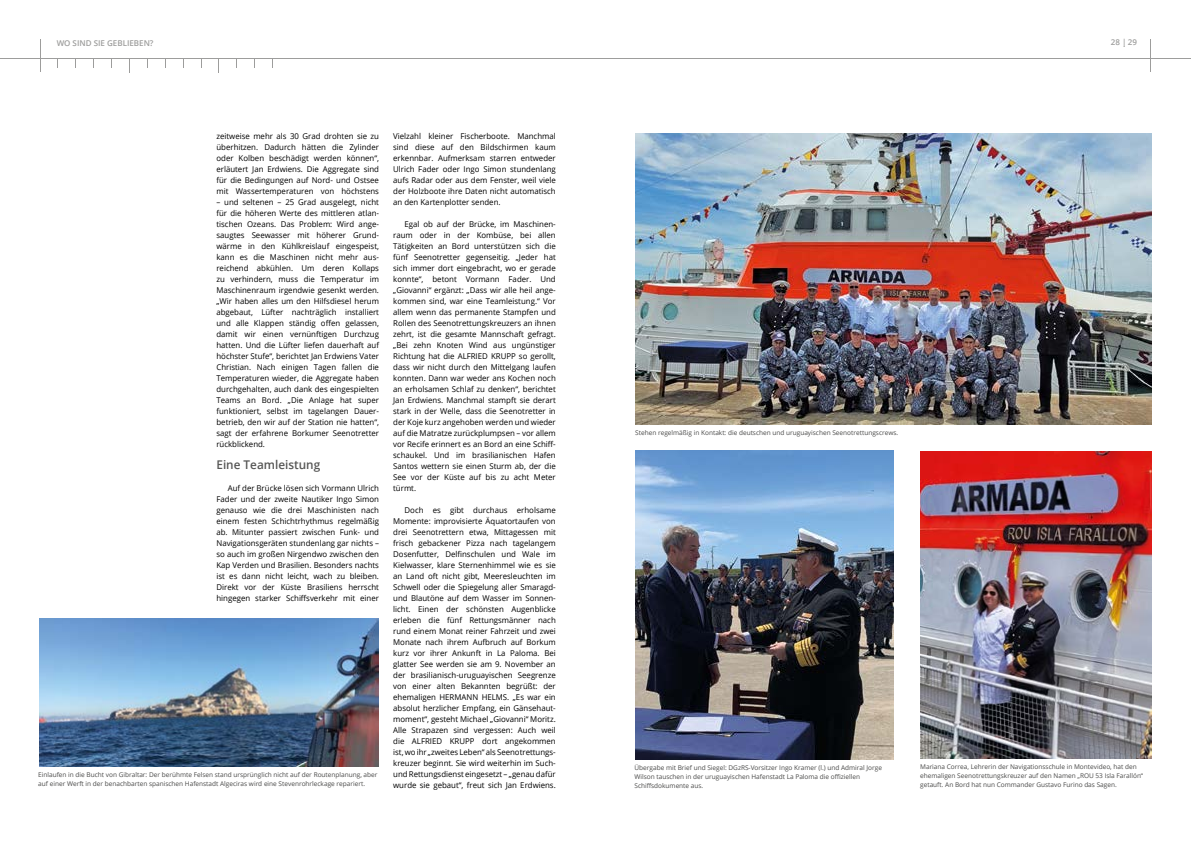
<style>
.page{position:relative;width:1191px;height:842px;background:#fff}
.page>*{position:absolute;margin:0;border:0;box-sizing:border-box;transform-origin:0 0}
.t1{font:600 12px "Open Sans";color:#575756}
.t2{font:8px/11px "Open Sans";color:#000;text-align:justify}
.t3{font:600 8px "Open Sans";color:#9d9d9c}
.t4{font:6.5px/9px "Open Sans";color:#4a4a49}
</style>
<div class="page">
<hr style="left:40px;top:40px;width:1px;height:32px;background:#9d9d9c">
<hr style="left:1150px;top:40px;width:1px;height:32px;background:#9d9d9c">
<svg style="left:129px;top:60px;width:1px;height:12px"></svg>
<hr style="left:0;top:59px;width:1191px;height:1px;background:#9d9d9c">
<img style="left:635px;top:133px;width:516px;height:292px">
<img style="left:920px;top:452px;width:231px;height:306px">
<img style="left:635px;top:451px;width:258px;height:308px">
<img style="left:40px;top:618px;width:338px;height:149px">
<p class="t3" style="left:57px;top:37px;width:98px">WO SIND SIE GEBLIEBEN?</p>
<p class="t3" style="left:1110px;top:37px;width:17px">28 |</p>
<p class="t3" style="left:57px;top:37px;width:89px">KAPITELBEZEICHNUNG</p>
<p class="t3" style="left:1115px;top:37px;width:23px">9 29</p>
<p class="t2" style="left:216px;top:130px;width:164px">zeitweise mehr als 30 Grad drohten sie zu überhitzen. Dadurch hätten die Zylinder oder Kolben beschädigt werden können“, erläutert Jan Erdwiens. Die Aggregate sind für die Bedingungen auf Nord- und Ostsee mit Wassertemperaturen von höchstens</p>
<p class="t2" style="left:216px;top:196px;width:164px">– und seltenen – 25 Grad ausgelegt, nicht für die höheren Werte des mittleren atlan&shy;tischen Ozeans. Das Problem: Wird ange&shy;saugtes Seewasser mit höherer Grund&shy;wärme in den Kühlkreislauf eingespeist, kann es die Maschinen nicht mehr aus&shy;reichend abkühlen. Um deren Kollaps zu verhindern, muss die Temperatur im Maschinenraum irgendwie gesenkt werden. „Wir haben alles um den Hilfsdiesel herum abgebaut, Lüfter nachträglich installiert und alle Klappen ständig offen gelassen, damit wir einen vernünftigen Durchzug hatten. Und die Lüfter liefen dauerhaft auf höchster Stufe“, berichtet Jan Erdwiens Vater Christian. Nach einigen Tagen fallen die Temperaturen wieder, die Aggregate haben durchgehalten, auch dank des eingespielten Teams an Bord. „Die Anlage hat super funktioniert, selbst im tagelangen Dauer&shy;betrieb, den wir auf der Station nie hatten“, sagt der erfahrene Borkumer Seenotretter rückblickend.</p>
<h1 class="t1" style="left:216px;top:456px;width:105px">Eine Teamleistung</h1>
<p class="t2" style="left:216px;top:482px;width:164px;text-indent:11px">Auf der Brücke lösen sich Vormann Ulrich Fader und der zweite Nautiker Ingo Simon genauso wie die drei Maschinisten nach einem festen Schichtrhythmus regelmäßig ab. Mitunter passiert zwischen Funk- und Navigationsgeräten stundenlang gar nichts – so auch im großen Nirgendwo zwischen den Kap Verden und Brasilien. Besonders nachts ist es dann nicht leicht, wach zu bleiben.<br>Direkt vor der Küste Brasiliens herrscht hingegen starker Schiffsverkehr mit einer</p>
<p class="t4" style="left:38px;top:770px;width:341px">Einlaufen in die Bucht von Gibraltar: Der berühmte Felsen stand ursprünglich nicht auf der Routenplanung, aber auf einer Werft in der benachbarten spanischen Hafenstadt Algeciras wird eine Stevenrohrleckage repariert.</p>
<p class="t2" style="left:393px;top:130px;width:164px">Vielzahl kleiner Fischerboote. Manchmal sind diese auf den Bildschirmen kaum erkennbar. Aufmerksam starren entweder Ulrich Fader oder Ingo Simon stundenlang aufs Radar oder aus dem Fenster, weil viele der Holzboote ihre Daten nicht automatisch an den Kartenplotter senden.</p>
<p class="t2" style="left:393px;top:218px;width:164px;text-indent:11px">Egal ob auf der Brücke, im Maschinen&shy;raum oder in der Kombüse, bei allen Tätigkeiten an Bord unterstützen sich die fünf Seenotretter gegenseitig. „Jeder hat sich immer dort eingebracht, wo er gerade konnte“, betont Vormann Fader. Und „Giovanni“ ergänzt: „Dass wir alle heil ange&shy;kommen sind, war eine Teamleistung.“ Vor allem wenn das permanente Stampfen und Rollen des Seenotrettungskreuzers an ihnen zehrt, ist die gesamte Mannschaft gefragt. „Bei zehn Knoten Wind aus ungünstiger Richtung hat die ALFRIED KRUPP so gerollt, dass wir nicht durch den Mittelgang laufen konnten. Dann war weder ans Kochen noch an erholsamen Schlaf zu denken“, berichtet Jan Erdwiens. Manchmal stampft sie derart stark in der Welle, dass die Seenotretter in der Koje kurz angehoben werden und wieder auf die Matratze zurückplumpsen – vor allem vor Recife erinnert es an Bord an eine Schiff&shy;schaukel. Und im brasilianischen Hafen Santos wettern sie einen Sturm ab, der die See vor der Küste auf bis zu acht Meter türmt.</p>
<p class="t2" style="left:393px;top:504px;width:164px;text-indent:11px">Doch es gibt durchaus erholsame Momente: improvisierte Äquatortaufen von drei Seenotrettern etwa, Mittagessen mit frisch gebackener Pizza nach tagelangem Dosenfutter, Delfinschulen und Wale im Kielwasser, klare Sternenhimmel wie es sie an Land oft nicht gibt, Meeresleuchten im Schwell oder die Spiegelung aller Smaragd&shy;und Blautöne auf dem Wasser im Sonnen&shy;licht. Einen der schönsten Augenblicke erleben die fünf Rettungsmänner nach rund einem Monat reiner Fahrzeit und zwei Monate nach ihrem Aufbruch auf Borkum kurz vor ihrer Ankunft in La Paloma. Bei glatter See werden sie am 9. November an der brasilianisch-uruguayischen Seegrenze von einer alten Bekannten begrüßt: der ehemaligen HERMANN HELMS. „Es war ein absolut herzlicher Empfang, ein Gänsehaut&shy;moment“, gesteht Michael „Giovanni“ Moritz.<br>Alle Strapazen sind vergessen: Auch weil die ALFRIED KRUPP dort angekommen ist, wo ihr „zweites Leben“ als Seenotrettungs&shy;kreuzer beginnt. Sie wird weiterhin im Such&shy;und Rettungsdienst eingesetzt – „genau dafür wurde sie gebaut“, freut sich Jan Erdwiens.</p>
<p class="t4" style="left:635px;top:428px;width:265px">Stehen regelmäßig in Kontakt: die deutschen und uruguayischen Seenotrettungscrews.</p>
<p class="t4" style="left:634px;top:763px;width:249px">Übergabe mit Brief und Siegel: DGzRS-Vorsitzer Ingo Kramer (l.) und Admiral Jorge<br>Wilson tauschen in der uruguayischen Hafenstadt La Paloma die offiziellen<br>Schiffsdokumente aus.</p>
<p class="t4" style="left:920px;top:762px;width:224px">Mariana Correa, Lehrerin der Navigationsschule in Montevideo, hat den ehemaligen Seenotrettungskreuzer auf den Namen „ROU 53 Isla Farallón“ getauft. An Bord hat nun Commander Gustavo Furino das Sagen.</p>
</div>
